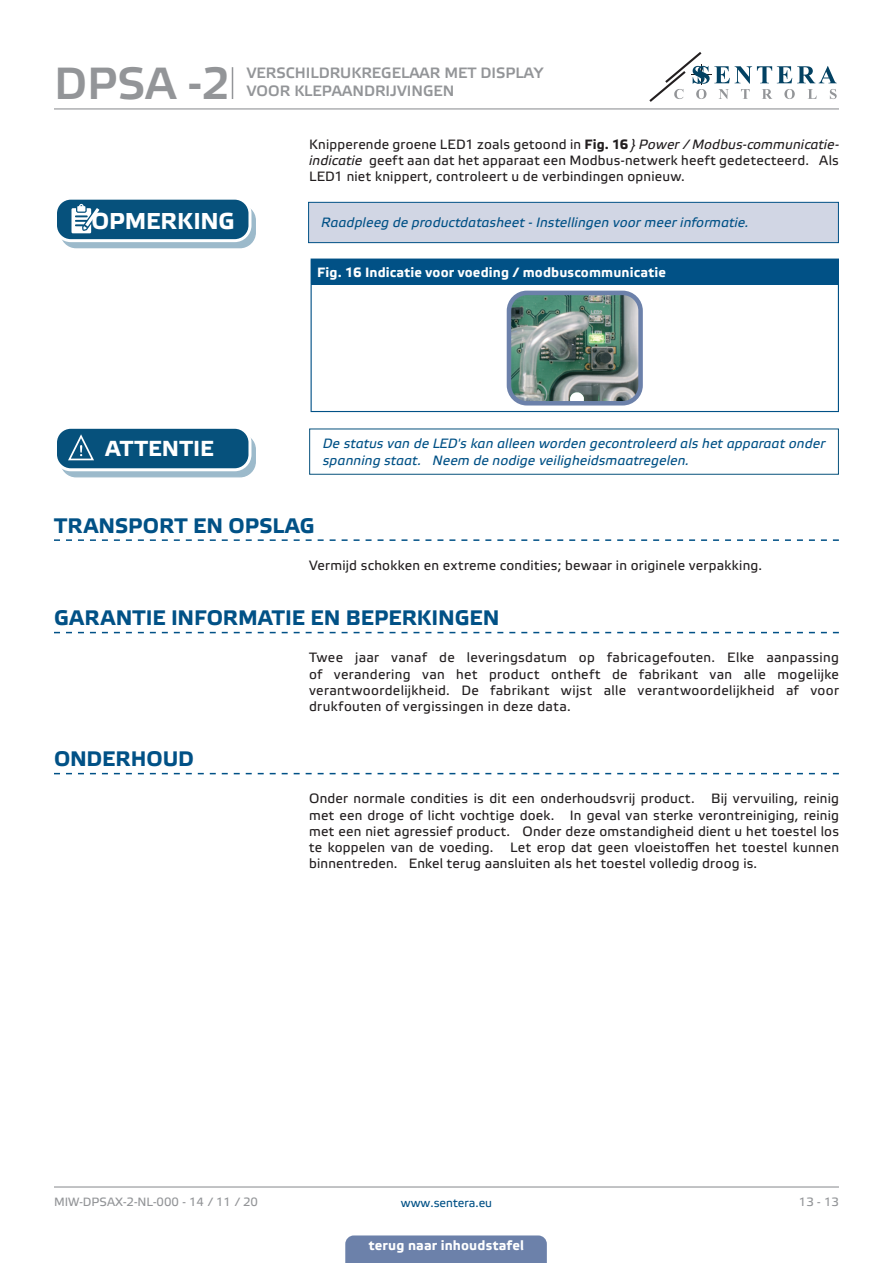
<style>
.page{position:relative;width:893px;height:1263px;background:#fff}
.page>*{position:absolute;margin:0;border:0;box-sizing:border-box;transform-origin:0 0}
.t1{font:45px "Etelka Medium Pro";color:#939598}
.t2{font:700 22.95px "Etelka Text Pro";letter-spacing:-.005em;color:#fff}
.t3{font:700 21.75px "Etelka Text Pro";letter-spacing:.005em;color:#fff}
.t4{font:700 21px "Etelka Text Pro";letter-spacing:.005em;color:#015186}
.t5{font:15px "Etelka Medium Pro";color:#939598}
.body{font:13.5px/16.2px "Etelka Text Pro";letter-spacing:.015em;color:#231f20;text-align:justify}
.attention{font:italic 13.5px/16.2px "Etelka Text Pro";letter-spacing:.01em;color:#015186}
.table_text{font:700 13.5px "Etelka Text Pro";letter-spacing:.01em;color:#fff}
.t6{font:12px "Etelka Text Pro";color:#939598}
.t7{font:12px "Etelka Text Pro";color:#015186}
.s1{font-weight:700}
.s2{font-style:italic}
</style>
<div class="page">
<hr style="left:54px;top:108px;width:785px;height:1px;background:#939598">
<hr style="left:54px;top:1186px;width:785px;height:1px;background:#939598">
<svg style="left:649px;top:52px;width:188px;height:50px"></svg>
<div style="left:345px;top:1235px;width:202px;height:28px;background:#6c81aa"></div>
<svg style="left:61px;top:205px;width:194px;height:43px"></svg>
<div style="left:60px;top:205px;width:196px;height:43px;border:1px solid #06517c;border-radius:15px"></div>
<div style="left:56px;top:198px;width:194px;height:43px;background:#06517c;border-radius:15px"></div>
<div style="left:54px;top:197px;width:197px;height:45px;border:3px solid #fff;border-radius:15px"></div>
<svg style="left:71px;top:204px;width:34px;height:37px"></svg>
<div style="left:309px;top:202px;width:529px;height:41px;background:#d1d6e4"></div>
<div style="left:308px;top:202px;width:531px;height:41px;border:1px solid #015186"></div>
<div style="left:311px;top:259px;width:527px;height:26px;background:#015186"></div>
<hr style="left:311px;top:259px;width:528px;height:1px;background:#015186">
<svg style="left:838px;top:260px;width:1px;height:25px"></svg>
<hr style="left:311px;top:285px;width:1px;height:126px;background:#015186">
<hr style="left:838px;top:285px;width:1px;height:126px;background:#015186">
<hr style="left:311px;top:411px;width:528px;height:1px;background:#015186">
<img style="left:512px;top:296px;width:126px;height:104px">
<div style="left:507px;top:291px;width:136px;height:114px;border:4px solid #6c81aa;border-radius:18px"></div>
<svg style="left:61px;top:434px;width:194px;height:43px"></svg>
<div style="left:60px;top:434px;width:196px;height:43px;border:1px solid #06517c;border-radius:15px"></div>
<div style="left:56px;top:427px;width:194px;height:43px;background:#06517c;border-radius:15px"></div>
<div style="left:54px;top:426px;width:197px;height:45px;border:3px solid #fff;border-radius:15px"></div>
<svg style="left:67px;top:434px;width:38px;height:36px"></svg>
<svg style="left:54px;top:539px;width:785px;height:2px"></svg>
<svg style="left:54px;top:632px;width:785px;height:1px"></svg>
<svg style="left:54px;top:773px;width:785px;height:1px"></svg>
<hr style="left:232px;top:67px;width:1px;height:32px;background:#939598">
<h1 class="t1" style="left:54px;top:59px;width:177px">DPSA -2</h1>
<p class="t5" style="left:247px;top:65px;width:298px">VERSCHILDRUKREGELAAR MET DISPLAY</p>
<p class="t5" style="left:247px;top:83px;width:209px">VOOR KLEPAANDRIJVINGEN</p>
<p class="body" style="left:309px;top:137px;width:531px">Knipperende groene LED1 zoals getoond in <span class="s1">Fig. 16</span> <span class="s2">} Power / Modbus-communicatie&shy;indicatie</span> geeft aan dat het apparaat een Modbus-netwerk heeft gedetecteerd. Als LED1 niet knippert, controleert u de verbindingen opnieuw.</p>
<p class="t2" style="left:92px;top:208px;width:145px">OPMERKING</p>
<p class="attention" style="left:321px;top:215px;width:429px">Raadpleeg de productdatasheet - Instellingen voor meer informatie.</p>
<p class="table_text" style="left:317px;top:265px;width:350px">Fig. 16 Indicatie voor voeding / modbuscommunicatie</p>
<p class="t3" style="left:105px;top:437px;width:110px">ATTENTIE</p>
<p class="attention" style="left:323px;top:436px;width:504px">De status van de LED's kan alleen worden gecontroleerd als het apparaat onder spanning staat. Neem de nodige veiligheidsmaatregelen.</p>
<p class="t4" style="left:54px;top:514px;width:262px">TRANSPORT EN OPSLAG</p>
<p class="body" style="left:309px;top:558px;width:454px">Vermijd schokken en extreme condities; bewaar in originele verpakking.</p>
<p class="t4" style="left:54px;top:606px;width:447px">GARANTIE INFORMATIE EN BEPERKINGEN</p>
<p class="body" style="left:309px;top:650px;width:531px">Twee jaar vanaf de leveringsdatum op fabricagefouten. Elke aanpassing of verandering van het product ontheft de fabrikant van alle mogelijke verantwoordelijkheid. De fabrikant wijst alle verantwoordelijkheid af voor drukfouten of vergissingen in deze data.</p>
<p class="t4" style="left:54px;top:747px;width:141px">ONDERHOUD</p>
<p class="body" style="left:309px;top:791px;width:531px">Onder normale condities is dit een onderhoudsvrij product. Bij vervuiling, reinig met een droge of licht vochtige doek. In geval van sterke verontreiniging, reinig met een niet agressief product. Onder deze omstandigheid dient u het toestel los te koppelen van de voeding. Let erop dat geen vloeistoffen het toestel kunnen binnentreden. Enkel terug aansluiten als het toestel volledig droog is.</p>
<p class="t6" style="left:54px;top:1195px;width:205px">MIW-DPSAX-2-NL-000 - 14 / 11 / 20</p>
<p class="t7" style="left:401px;top:1196px;width:93px">www.sentera.eu</p>
<p class="t6" style="left:799px;top:1195px;width:42px">13 - 13</p>
<p class="table_text" style="left:369px;top:1238px;width:157px">terug naar inhoudstafel</p>
</div>
